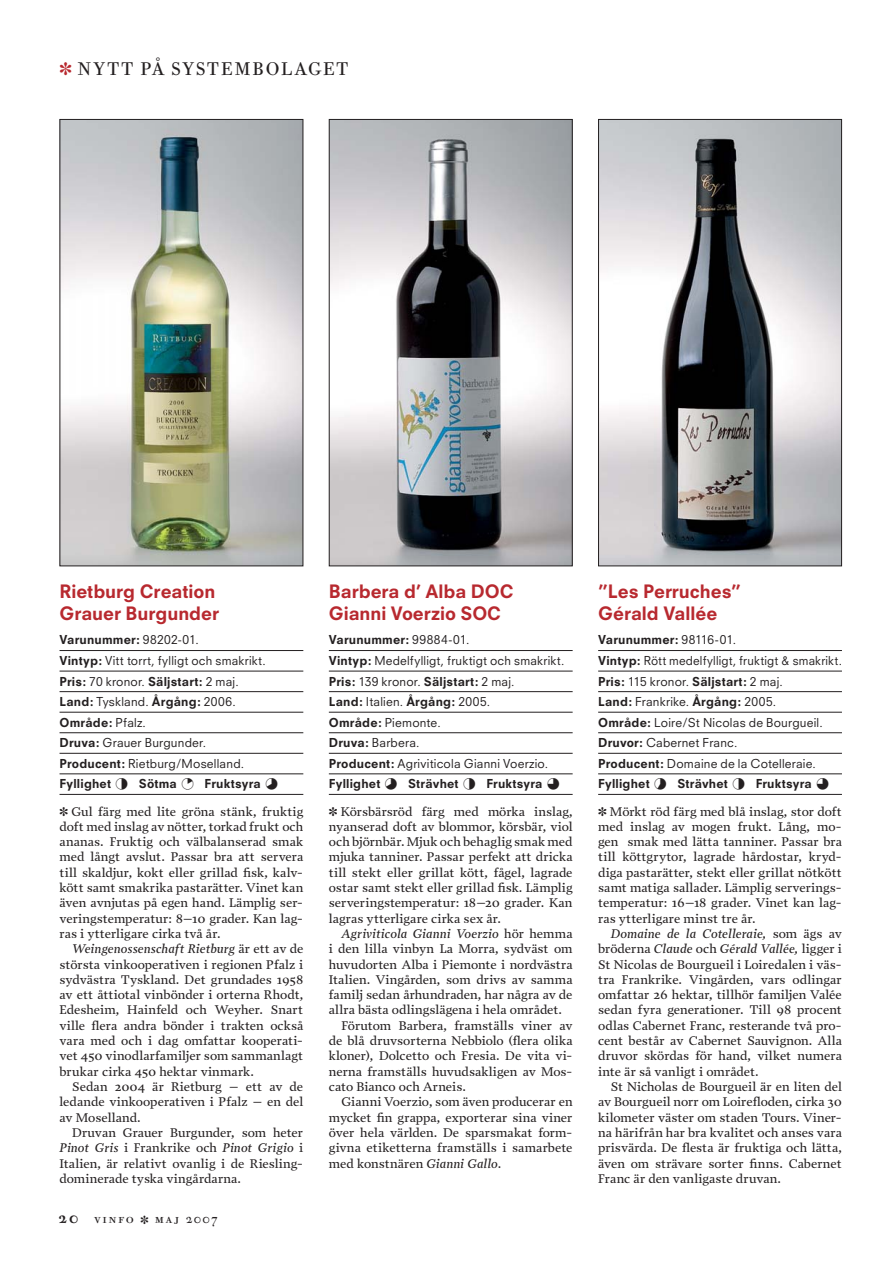
<style>
.page{position:relative;width:893px;height:1263px;background:#fff}
.page>*{position:absolute;margin:0;border:0;box-sizing:border-box;transform-origin:0 0}
.t1{font:18.3px "Bodoni Twe ITC";letter-spacing:.11em;color:#231f20}
.t2{font:800 18px/21.8px "Neuzeit S";color:#b8292f}
.t3{font:13.5px "Bodoni Old Face BE Regular SC";letter-spacing:.125em;color:#231f20}
.t4{font:12.75px/15.3px "Prensa";letter-spacing:-.005em;color:#231f20;text-align:justify}
.t5{font:italic 12.75px "Prensa";color:#231f20}
.t6{font:12px/20.5px "Neuzeit S";letter-spacing:.015em;color:#231f20}
.s1{color:#b8292f}
.s2{font-weight:800}
.s3{font-family:"Smakklockor"}
.s4{font-style:italic}
.s5{font-family:"Bodoni Old Face BE Medium SC";font-size:16.5px}
.s6{font-style:normal}
</style>
<div class="page">
<hr style="left:60px;top:650px;width:243px;height:1px;background:#231f20">
<hr style="left:60px;top:671px;width:243px;height:1px;background:#231f20">
<hr style="left:60px;top:691px;width:243px;height:1px;background:#231f20">
<hr style="left:60px;top:712px;width:243px;height:1px;background:#231f20">
<hr style="left:60px;top:732px;width:243px;height:1px;background:#231f20">
<hr style="left:60px;top:753px;width:243px;height:1px;background:#231f20">
<hr style="left:60px;top:774px;width:243px;height:1px;background:#231f20">
<hr style="left:60px;top:794px;width:243px;height:1px;background:#231f20">
<hr style="left:329px;top:650px;width:244px;height:1px;background:#231f20">
<hr style="left:329px;top:671px;width:244px;height:1px;background:#231f20">
<hr style="left:329px;top:691px;width:244px;height:1px;background:#231f20">
<hr style="left:329px;top:712px;width:244px;height:1px;background:#231f20">
<hr style="left:329px;top:732px;width:244px;height:1px;background:#231f20">
<hr style="left:329px;top:753px;width:244px;height:1px;background:#231f20">
<hr style="left:329px;top:774px;width:244px;height:1px;background:#231f20">
<hr style="left:329px;top:794px;width:244px;height:1px;background:#231f20">
<hr style="left:598px;top:650px;width:244px;height:1px;background:#231f20">
<hr style="left:598px;top:671px;width:244px;height:1px;background:#231f20">
<hr style="left:598px;top:691px;width:244px;height:1px;background:#231f20">
<hr style="left:598px;top:712px;width:244px;height:1px;background:#231f20">
<hr style="left:598px;top:732px;width:244px;height:1px;background:#231f20">
<hr style="left:598px;top:753px;width:244px;height:1px;background:#231f20">
<hr style="left:598px;top:774px;width:244px;height:1px;background:#231f20">
<hr style="left:598px;top:794px;width:244px;height:1px;background:#231f20">
<img style="left:62px;top:121px;width:239px;height:443px">
<img style="left:600px;top:121px;width:240px;height:443px">
<div style="left:598px;top:119px;width:244px;height:447px;border:1px solid #231f20"></div>
<img style="left:331px;top:121px;width:240px;height:443px">
<div style="left:329px;top:119px;width:244px;height:447px;border:1px solid #231f20"></div>
<h1 class="t1" style="left:60px;top:62px;width:290px"><span class="s1">✽</span> NYTT PÅ SYSTEMBOLAGET</h1>
<h2 class="t2" style="left:60px;top:582px;width:161px">Rietburg Creation<br>Grauer Burgunder</h2>
<p class="t6" style="left:60px;top:631px;width:221px"><span class="s2">Varunummer:</span> 98202-01.<br><span class="s2">Vintyp:</span> Vitt torrt, fylligt och smakrikt.<br><span class="s2">Pris:</span> 70 kronor. <span class="s2">Säljstart:</span> 2 maj.<br><span class="s2">Land:</span> Tyskland. <span class="s2">Årgång:</span> 2006.<br><span class="s2">Område:</span> Pfalz.<br><span class="s2">Druva:</span> Grauer Burgunder.<br><span class="s2">Producent:</span> Rietburg/Moselland.<br><span class="s2">Fyllighet</span> <span class="s3">6</span> <span class="s2">Sötma</span> <span class="s3">2</span> <span class="s2">Fruktsyra</span> <span class="s3">8</span></p>
<p class="t4" style="left:60px;top:804px;width:245px">✽ Gul färg med lite gröna stänk, fruktig doft med inslag av nötter, torkad frukt och ananas. Fruktig och välbalanserad smak med långt avslut. Passar bra att servera till skaldjur, kokt eller grillad fisk, kalv&shy;kött samt smakrika pastarätter. Vinet kan även avnjutas på egen hand. Lämplig ser&shy;veringstemperatur: 8–10 grader. Kan lag&shy;ras i ytterligare cirka två år.</p>
<p class="t4" style="left:60px;top:942px;width:245px;text-indent:13px"><span class="s4">Weingenossenschaft Rietburg</span> är ett av de största vinkooperativen i regionen Pfalz i sydvästra Tyskland. Det grundades 1958 av ett åttiotal vinbönder i orterna Rhodt, Edesheim, Hainfeld och Weyher. Snart ville flera andra bönder i trakten också vara med och i dag omfattar kooperati&shy;vet 450 vinodlarfamiljer som sammanlagt brukar cirka 450 hektar vinmark.</p>
<p class="t4" style="left:60px;top:1080px;width:245px;text-indent:13px">Sedan 2004 är Rietburg – ett av de ledande vinkooperativen i Pfalz – en del av Moselland.</p>
<p class="t4" style="left:60px;top:1126px;width:245px;text-indent:13px">Druvan Grauer Burgunder, som heter <span class="s4">Pinot Gris</span> i Frankrike och <span class="s4">Pinot Grigio</span> i Italien, är relativt ovanlig i de Riesling&shy;dominerade tyska vingårdarna.</p>
<p class="t3" style="left:59px;top:1213px;width:161px"><span class="s5">20</span> vinfo ✽ maj 2007</p>
<h2 class="t2" style="left:329px;top:582px;width:186px">Barbera d’ Alba DOC<br>Gianni Voerzio SOC</h2>
<p class="t6" style="left:329px;top:631px;width:237px"><span class="s2">Varunummer:</span> 99884-01.<br><span class="s2">Vintyp:</span> Medelfylligt, fruktigt och smakrikt.<br><span class="s2">Pris:</span> 139 kronor. <span class="s2">Säljstart:</span> 2 maj.<br><span class="s2">Land:</span> Italien. <span class="s2">Årgång:</span> 2005.<br><span class="s2">Område:</span> Piemonte.<br><span class="s2">Druva:</span> Barbera.<br><span class="s2">Producent:</span> Agriviticola Gianni Voerzio.<br><span class="s2">Fyllighet</span> <span class="s3">8</span> <span class="s2">Strävhet</span> <span class="s3">6</span> <span class="s2">Fruktsyra</span> <span class="s3">9</span></p>
<p class="t4" style="left:329px;top:804px;width:245px">✽ Körsbärsröd färg med mörka inslag, nyanserad doft av blommor, körsbär, viol och björnbär. Mjuk och behaglig smak med mjuka tanniner. Passar perfekt att dricka till stekt eller grillat kött, fågel, lagrade ostar samt stekt eller grillad fisk. Lämplig serveringstemperatur: 18–20 grader. Kan lagras ytterligare cirka sex år.</p>
<p class="t5" style="left:341px;top:928px;width:233px">Agriviticola Gianni Voerzio <span class="s6">hör hemma</span></p>
<p class="t4" style="left:329px;top:942px;width:245px">i den lilla vinbyn La Morra, sydväst om</p>
<p class="t4" style="left:329px;top:957px;width:245px">huvudorten Alba i Piemonte i nordvästra</p>
<p class="t4" style="left:329px;top:973px;width:245px">Italien. Vingården, som drivs av samma</p>
<p class="t4" style="left:329px;top:988px;width:245px">familj sedan århundraden, har några av de</p>
<p class="t4" style="left:329px;top:1003px;width:235px">allra bästa odlingslägena i hela området.</p>
<p class="t4" style="left:341px;top:1019px;width:233px">Förutom Barbera, framställs viner av</p>
<p class="t4" style="left:329px;top:1034px;width:245px">de blå druvsorterna Nebbiolo (flera olika</p>
<p class="t4" style="left:329px;top:1049px;width:245px">kloner), Dolcetto och Fresia. De vita vi-</p>
<p class="t4" style="left:329px;top:1065px;width:245px">nerna framställs huvudsakligen av Mos-</p>
<p class="t4" style="left:329px;top:1080px;width:139px">cato Bianco och Arneis.</p>
<p class="t4" style="left:341px;top:1095px;width:233px">Gianni Voerzio, som även producerar en</p>
<p class="t4" style="left:329px;top:1110px;width:245px">mycket fin grappa, exporterar sina viner</p>
<p class="t4" style="left:329px;top:1126px;width:245px">över hela världen. De sparsmakat form-</p>
<p class="t4" style="left:329px;top:1141px;width:245px">givna etiketterna framställs i samarbete</p>
<p class="t4" style="left:329px;top:1156px;width:174px">med konstnären <span class="s4">Gianni Gallo</span>.</p>
<h2 class="t2" style="left:598px;top:582px;width:145px">”Les Perruches”<br>Gérald Vallée</h2>
<p class="t6" style="left:598px;top:631px;width:245px"><span class="s2">Varunummer:</span> 98116-01.<br><span class="s2">Vintyp:</span> Rött medelfylligt, fruktigt &amp; smakrikt.<br><span class="s2">Pris:</span> 115 kronor. <span class="s2">Säljstart:</span> 2 maj.<br><span class="s2">Land:</span> Frankrike. <span class="s2">Årgång:</span> 2005.<br><span class="s2">Område:</span> Loire/St Nicolas de Bourgueil.<br><span class="s2">Druvor:</span> Cabernet Franc.<br><span class="s2">Producent:</span> Domaine de la Cotelleraie.<br><span class="s2">Fyllighet</span> <span class="s3">7</span> <span class="s2">Strävhet</span> <span class="s3">6</span> <span class="s2">Fruktsyra</span> <span class="s3">9</span></p>
<p class="t4" style="left:598px;top:804px;width:245px">✽ Mörkt röd färg med blå inslag, stor doft med inslag av mogen frukt. Lång, mo&shy;gen smak med lätta tanniner. Passar bra till köttgrytor, lagrade hårdostar, kryd&shy;diga pastarätter, stekt eller grillat nötkött samt matiga sallader. Lämplig serverings&shy;temperatur: 16–18 grader. Vinet kan lag&shy;ras ytterligare minst tre år.</p>
<p class="t4" style="left:598px;top:927px;width:245px;text-indent:13px"><span class="s4">Domaine de la Cotelleraie,</span> som ägs av bröderna <span class="s4">Claude</span> och <span class="s4">Gérald Vallée,</span> ligger i St Nicolas de Bourgueil i Loiredalen i väs&shy;tra Frankrike. Vingården, vars odlingar omfattar 26 hektar, tillhör familjen Valée sedan fyra generationer. Till 98 procent odlas Cabernet Franc, resterande två pro&shy;cent består av Cabernet Sauvignon. Alla druvor skördas för hand, vilket numera inte är så vanligt i området.</p>
<p class="t4" style="left:598px;top:1080px;width:245px;text-indent:13px">St Nicholas de Bourgueil är en liten del av Bourgueil norr om Loirefloden, cirka 30 kilometer väster om staden Tours. Viner&shy;na härifrån har bra kvalitet och anses vara prisvärda. De flesta är fruktiga och lätta, även om strävare sorter finns. Cabernet Franc är den vanligaste druvan.</p>
</div>
